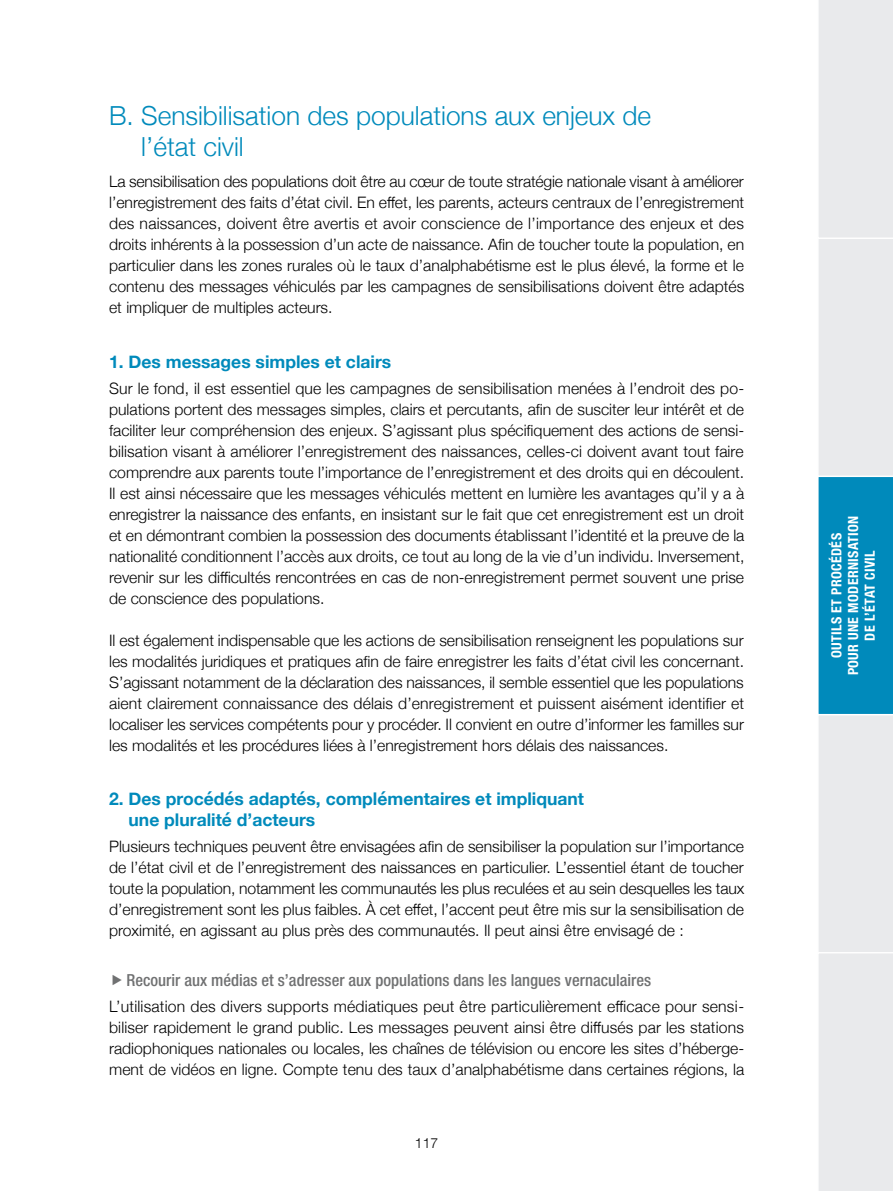
<style>
.page{position:relative;width:893px;height:1191px;background:#fff}
.page>*{position:absolute;margin:0;border:0;box-sizing:border-box;transform-origin:0 0}
.INTER___bleu_3{font:300 26.25px/31.5px "Helvetica Neue";color:#008abb}
.SOUS-INTER___bleu_3{font:700 17.5px/21px "Helvetica Neue";color:#008abb}
.t1{font:500 condensed 16.62px "Helvetica Neue LT Pro";color:#707172}
.texte_courant{font:300 15.75px/21px "Helvetica Neue";color:#000;text-align:justify}
.t2{font:700 condensed 14px/16.8px "Helvetica Neue LT Pro";letter-spacing:.025em;color:#fff;text-align:center}
.t3{font:300 14px "Helvetica Neue";color:#000}
</style>
<div class="page">
<svg style="left:818px;top:0;width:75px;height:1191px;background:#bbd7e2"></svg>
<p class="INTER___bleu_3" style="left:141px;top:98px;width:511px;text-indent:-32px">B. Sensibilisation des populations aux enjeux de l’état civil</p>
<p class="texte_courant" style="left:109px;top:170px;width:637px">La sensibilisation des populations doit être au cœur de toute stratégie nationale visant à améliorer l’enregistrement des faits d’état civil. En effet, les parents, acteurs centraux de l’enregistrement des naissances, doivent être avertis et avoir conscience de l’importance des enjeux et des droits inhérents à la possession d’un acte de naissance. Afin de toucher toute la population, en particulier dans les zones rurales où le taux d’analphabétisme est le plus élevé, la forme et le contenu des messages véhiculés par les campagnes de sensibilisations doivent être adaptés et impliquer de multiples acteurs.</p>
<p class="SOUS-INTER___bleu_3" style="left:109px;top:351px;width:284px">1. Des messages simples et clairs</p>
<p class="texte_courant" style="left:109px;top:376px;width:637px">Sur le fond, il est essentiel que les campagnes de sensibilisation menées à l’endroit des po&shy;pulations portent des messages simples, clairs et percutants, afin de susciter leur intérêt et de faciliter leur compréhension des enjeux. S’agissant plus spécifiquement des actions de sensi&shy;bilisation visant à améliorer l’enregistrement des naissances, celles-ci doivent avant tout faire comprendre aux parents toute l’importance de l’enregistrement et des droits qui en découlent.<br>Il est ainsi nécessaire que les messages véhiculés mettent en lumière les avantages qu’il y a à enregistrer la naissance des enfants, en insistant sur le fait que cet enregistrement est un droit et en démontrant combien la possession des documents établissant l’identité et la preuve de la nationalité conditionnent l’accès aux droits, ce tout au long de la vie d’un individu. Inversement, revenir sur les difficultés rencontrées en cas de non-enregistrement permet souvent une prise de conscience des populations.</p>
<p class="texte_courant" style="left:109px;top:628px;width:636px">Il est également indispensable que les actions de sensibilisation renseignent les populations sur les modalités juridiques et pratiques afin de faire enregistrer les faits d’état civil les concernant.<br>S’agissant notamment de la déclaration des naissances, il semble essentiel que les populations aient clairement connaissance des délais d’enregistrement et puissent aisément identifier et localiser les services compétents pour y procéder. Il convient en outre d’informer les familles sur les modalités et les procédures liées à l’enregistrement hors délais des naissances.</p>
<p class="SOUS-INTER___bleu_3" style="left:129px;top:789px;width:457px;text-indent:-19px">2. Des procédés adaptés, complémentaires et impliquant une pluralité d’acteurs</p>
<p class="texte_courant" style="left:109px;top:834px;width:637px">Plusieurs techniques peuvent être envisagées afin de sensibiliser la population sur l’importance de l’état civil et de l’enregistrement des naissances en particulier. L’essentiel étant de toucher toute la population, notamment les communautés les plus reculées et au sein desquelles les taux d’enregistrement sont les plus faibles. À cet effet, l’accent peut être mis sur la sensibilisation de proximité, en agissant au plus près des communautés. Il peut ainsi être envisagé de :</p>
<p class="t1" style="left:126px;top:969px;width:526px">Recourir aux médias et s’adresser aux populations dans les langues vernaculaires</p>
<p class="texte_courant" style="left:109px;top:994px;width:637px">L’utilisation des divers supports médiatiques peut être particulièrement efficace pour sensi&shy;biliser rapidement le grand public. Les messages peuvent ainsi être diffusés par les stations radiophoniques nationales ou locales, les chaînes de télévision ou encore les sites d’héberge&shy;ment de vidéos en ligne. Compte tenu des taux d’analphabétisme dans certaines régions, la</p>
<p class="t3" style="left:415px;top:1131px;width:25px">117</p>
<p class="t2" style="left:828px;top:675px;width:161px;rotate:-90deg">OUTILS ET PROCÉDÉS<br>POUR UNE MODERNISATION<br>DE L’ÉTAT CIVIL</p>
</div>
